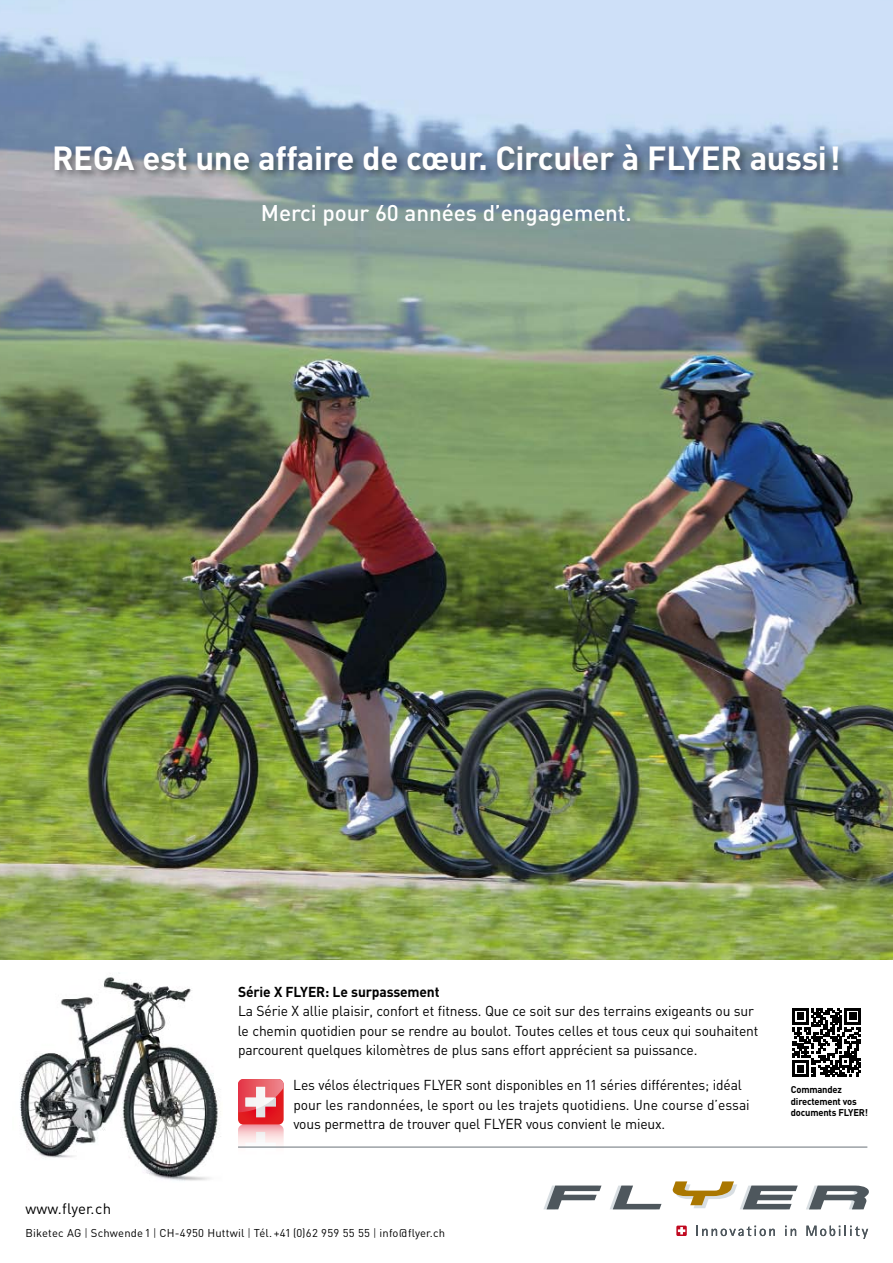
<style>
.page{position:relative;width:893px;height:1263px;background:#fff}
.page>*{position:absolute;margin:0;border:0;box-sizing:border-box;transform-origin:0 0}
.t1{font:700 33px "DIN";letter-spacing:-.01em;color:#fff}
.t2{font:500 22.5px "DIN";letter-spacing:-.005em;color:#fff}
.t3{font:15px "DIN";letter-spacing:.015em;color:#000}
.t4{font:14.25px/19.5px "DIN";letter-spacing:-.01em;color:#000}
.t5{font:11.25px "DIN";letter-spacing:.015em;color:#000}
.t6{font:700 9.75px/11.2px "DIN";letter-spacing:-.02em;color:#000;scale:.96 1}
.s1{font-weight:700}
</style>
<div class="page">
<img style="left:0;top:0;width:893px;height:960px">
<svg style="left:544px;top:1185px;width:57px;height:24px"></svg>
<svg style="left:610px;top:1185px;width:51px;height:24px"></svg>
<svg style="left:672px;top:1181px;width:126px;height:28px"></svg>
<svg style="left:806px;top:1185px;width:63px;height:24px"></svg>
<svg style="left:696px;top:1226px;width:79px;height:10px"></svg>
<svg style="left:785px;top:1226px;width:11px;height:10px"></svg>
<svg style="left:806px;top:1226px;width:62px;height:13px"></svg>
<svg style="left:676px;top:1225px;width:11px;height:11px"></svg>
<svg style="left:678px;top:1227px;width:7px;height:7px"></svg>
<img style="left:19px;top:973px;width:202px;height:208px">
<svg style="left:792px;top:1008px;width:69px;height:69px"></svg>
<svg style="left:238px;top:1079px;width:46px;height:69px"></svg>
<hr style="left:238px;top:1146px;width:629px;height:1px;background:#697279">
<img style="left:0;top:134px;width:893px;height:84px">
<p class="t1" style="left:52px;top:136px;width:790px">REGA est une affaire de cœur. Circuler à FLYER aussi!</p>
<p class="t2" style="left:261px;top:198px;width:372px">Merci pour 60 années d’engagement.</p>
<p class="t4" style="left:238px;top:982px;width:522px"><span class="s1">Série X FLYER: Le surpassement<br></span>La Série X allie plaisir, confort et fitness. Que ce soit sur des terrains exigeants ou sur le chemin quotidien pour se rendre au boulot. Toutes celles et tous ceux qui souhaitent parcourent quelques kilomètres de plus sans effort apprécient sa puissance.</p>
<p class="t3" style="left:25px;top:1199px;width:87px">www.flyer.ch</p>
<p class="t4" style="left:293px;top:1075px;width:458px">Les vélos électriques FLYER sont disponibles en 11 séries différentes; idéal pour les randonnées, le sport ou les trajets quotidiens. Une course d’essai vous permettra de trouver quel FLYER vous convient le mieux.</p>
<p class="t5" style="left:25px;top:1225px;width:421px">Biketec AG | Schwende1 | CH-4950 Huttwil | Tél. +41 (0)62 959 55 55 | info@flyer.ch</p>
<p class="t6" style="left:791px;top:1084px;width:82px">Commandez directement vos documents FLYER!</p>
</div>
